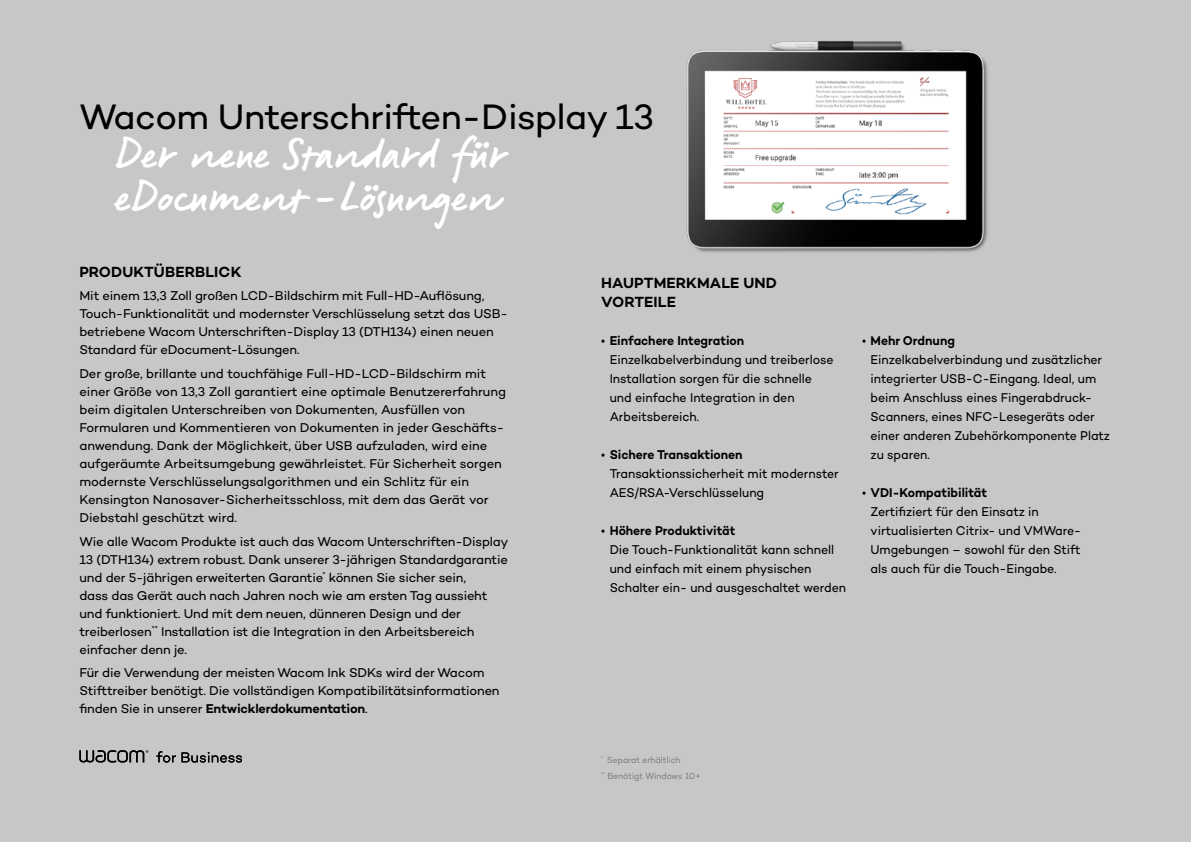
<style>
.page{position:relative;width:1191px;height:842px;background:#c5c7c8}
.page>*{position:absolute;margin:0;border:0;box-sizing:border-box;transform-origin:0 0}
.t1{font:43.2px/43.2px "Signature Wacom";color:#fff}
.t2{font:36px "Campton Wacom";letter-spacing:-.015em;color:#000}
.t3{font:600 15px/19px "Campton Wacom";letter-spacing:.01em;color:#000}
.t4{font:13px/18px "Campton Wacom";letter-spacing:-.01em;color:#000}
.t5{font:13px/19px "Campton Wacom";letter-spacing:-.01em;color:#000;scale:.95 1}
.t6{font:300 9px/15.8px "Campton Wacom";letter-spacing:.005em;color:#6d6f6f;scale:.94 1}
.s1{font-weight:600}
</style>
<div class="page">
<img style="left:686px;top:41px;width:302px;height:212px">
<svg style="left:79px;top:750px;width:163px;height:13px"></svg>
<h2 class="t2" style="left:79px;top:94px;width:576px">Wacom Unterschriften-Display 13</h2>
<h1 class="t1" style="left:115px;top:129px;width:394px">Der neue Standard für eDocument-Lösungen</h1>
<p class="t3" style="left:79px;top:262px;width:163px">PRODUKTÜBERBLICK</p>
<p class="t4" style="left:79px;top:287px;width:430px">Mit einem 13,3 Zoll großen LCD-Bildschirm mit Full-HD-Auflösung, Touch-Funktionalität und modernster Verschlüsselung setzt das USB&shy;betriebene Wacom Unterschriften-Display 13 (DTH134) einen neuen Standard für eDocument-Lösungen.</p>
<p class="t4" style="left:79px;top:364px;width:428px">Der große, brillante und touchfähige Full-HD-LCD-Bildschirm mit einer Größe von 13,3 Zoll garantiert eine optimale Benutzererfahrung beim digitalen Unterschreiben von Dokumenten, Ausfüllen von Formularen und Kommentieren von Dokumenten in jeder Geschäfts&shy;anwendung. Dank der Möglichkeit, über USB aufzuladen, wird eine aufgeräumte Arbeitsumgebung gewährleistet. Für Sicherheit sorgen modernste Verschlüsselungsalgorithmen und ein Schlitz für ein Kensington Nanosaver-Sicherheitsschloss, mit dem das Gerät vor Diebstahl geschützt wird.</p>
<p class="t4" style="left:79px;top:532px;width:430px">Wie alle Wacom Produkte ist auch das Wacom Unterschriften-Display 13 (DTH134) extrem robust. Dank unserer 3-jährigen Standardgarantie und der 5-jährigen erweiterten Garantie<sup>*</sup> können Sie sicher sein,<br>dass das Gerät auch nach Jahren noch wie am ersten Tag aussieht und funktioniert. Und mit dem neuen, dünneren Design und der treiberlosen<sup>**</sup> Installation ist die Integration in den Arbeitsbereich einfacher denn je.</p>
<p class="t4" style="left:79px;top:664px;width:422px">Für die Verwendung der meisten Wacom Ink SDKs wird der Wacom<br>Stifttreiber benötigt. Die vollständigen Kompatibilitätsinformationen finden Sie in unserer <span class="s1">Entwicklerdokumentation</span>.</p>
<p class="t3" style="left:601px;top:273px;width:177px">HAUPTMERKMALE UND<br>VORTEILE</p>
<p class="t5" style="left:609px;top:331px;width:237px;text-indent:-9px">• <span class="s1">Einfachere Integration<br></span>Einzelkabelverbindung und treiberlose<br>Installation sorgen für die schnelle und einfache Integration in den<br>Arbeitsbereich.</p>
<p class="t5" style="left:609px;top:445px;width:243px;text-indent:-9px">• <span class="s1">Sichere Transaktionen<br></span>Transaktionssicherheit mit modernster<br>AES/RSA-Verschlüsselung</p>
<p class="t5" style="left:609px;top:521px;width:250px;text-indent:-9px">• <span class="s1">Höhere Produktivität<br></span>Die Touch-Funktionalität kann schnell und einfach mit einem physischen Schalter ein- und ausgeschaltet werden</p>
<p class="t5" style="left:870px;top:331px;width:253px;text-indent:-9px">• <span class="s1">Mehr Ordnung<br></span>Einzelkabelverbindung und zusätzlicher integrierter USB-C-Eingang. Ideal, um beim Anschluss eines Fingerabdruck-<br>Scanners, eines NFC-Lesegeräts oder einer anderen Zubehörkomponente Platz zu sparen.</p>
<p class="t5" style="left:870px;top:483px;width:223px;text-indent:-9px">• <span class="s1">VDI-Kompatibilität<br></span>Zertifiziert für den Einsatz in virtualisierten Citrix- und VMWare-<br>Umgebungen – sowohl für den Stift als auch für die Touch-Eingabe.</p>
<p class="t6" style="left:601px;top:752px;width:108px"><sup>*</sup> Separat erhältlich<br><sup>**</sup> Benötigt Windows 10+</p>
</div>
